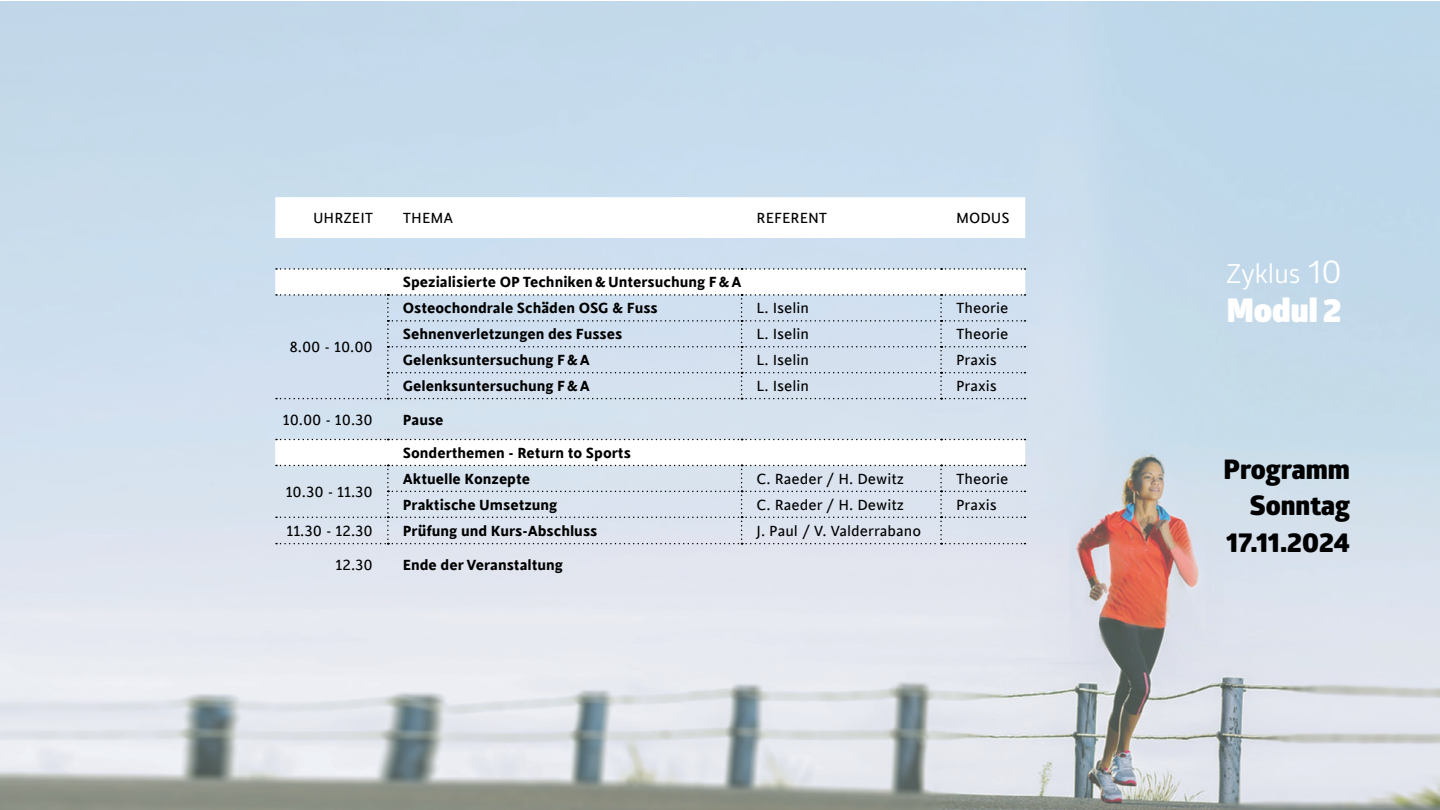
<style>
.page{position:relative;width:1440px;height:810px;background:#fff}
.page>*{position:absolute;margin:0;border:0;box-sizing:border-box;transform-origin:0 0}
.t1{font:900 32.78px "Glober";color:#fff}
.Absatzformat_4{font:800 27px "Glober";color:#000}
.t2{font:26.25px "Glober";color:#fff}
.Tabellentext_formatiert{font:700 16.5px "Cinta";color:#000}
.Tabellentext_formatiert-2{font:16.5px "Cinta";color:#000}
.s1{font-size:32.78px}
</style>
<div class="page">
<img style="left:0;top:1px;width:1440px;height:809px">
<svg style="left:275px;top:197px;width:750px;height:268px"></svg>
<svg style="left:276px;top:439px;width:749px;height:1px"></svg>
<svg style="left:276px;top:268px;width:749px;height:2px"></svg>
<div style="left:276px;top:294px;width:749px;height:105px;background:#d2e0ef"></div>
<div style="left:276px;top:465px;width:749px;height:79px;background:#dae3ef"></div>
<p class="Tabellentext_formatiert-2" style="left:313px;top:209px;width:62px">UHRZEIT</p>
<p class="Tabellentext_formatiert-2" style="left:403px;top:209px;width:52px">THEMA</p>
<p class="Tabellentext_formatiert-2" style="left:757px;top:209px;width:72px">REFERENT</p>
<p class="Tabellentext_formatiert-2" style="left:956px;top:209px;width:55px">MODUS</p>
<p class="Tabellentext_formatiert-2" style="left:289px;top:338px;width:85px">8.00 - 10.00</p>
<p class="Tabellentext_formatiert" style="left:403px;top:272px;width:340px">Spezialisierte OP Techniken&amp;Untersuchung F&amp;A</p>
<p class="Tabellentext_formatiert" style="left:403px;top:298px;width:256px">Osteochondrale Schäden OSG &amp; Fuss</p>
<p class="Tabellentext_formatiert-2" style="left:757px;top:299px;width:54px">L. Iselin</p>
<p class="Tabellentext_formatiert-2" style="left:956px;top:299px;width:54px">Theorie</p>
<p class="Tabellentext_formatiert" style="left:403px;top:324px;width:221px">Sehnenverletzungen des Fusses</p>
<p class="Tabellentext_formatiert-2" style="left:757px;top:325px;width:54px">L. Iselin</p>
<p class="Tabellentext_formatiert-2" style="left:956px;top:325px;width:54px">Theorie</p>
<p class="Tabellentext_formatiert" style="left:403px;top:350px;width:188px">Gelenksuntersuchung F&amp;A</p>
<p class="Tabellentext_formatiert-2" style="left:757px;top:351px;width:54px">L. Iselin</p>
<p class="Tabellentext_formatiert-2" style="left:956px;top:351px;width:42px">Praxis</p>
<p class="Tabellentext_formatiert" style="left:403px;top:376px;width:188px">Gelenksuntersuchung F&amp;A</p>
<p class="Tabellentext_formatiert-2" style="left:757px;top:377px;width:54px">L. Iselin</p>
<p class="Tabellentext_formatiert-2" style="left:956px;top:377px;width:42px">Praxis</p>
<p class="Tabellentext_formatiert-2" style="left:283px;top:410px;width:92px">10.00 - 10.30</p>
<p class="Tabellentext_formatiert" style="left:403px;top:409px;width:42px">Pause</p>
<p class="Tabellentext_formatiert" style="left:403px;top:443px;width:230px">Sonderthemen - Return to Sports</p>
<p class="Tabellentext_formatiert-2" style="left:286px;top:482px;width:89px">10.30 - 11.30</p>
<p class="Tabellentext_formatiert" style="left:403px;top:469px;width:129px">Aktuelle Konzepte</p>
<p class="Tabellentext_formatiert-2" style="left:757px;top:469px;width:149px">C. Raeder / H. Dewitz</p>
<p class="Tabellentext_formatiert-2" style="left:956px;top:469px;width:54px">Theorie</p>
<p class="Tabellentext_formatiert" style="left:403px;top:495px;width:156px">Praktische Umsetzung</p>
<p class="Tabellentext_formatiert-2" style="left:757px;top:495px;width:149px">C. Raeder / H. Dewitz</p>
<p class="Tabellentext_formatiert-2" style="left:956px;top:495px;width:42px">Praxis</p>
<p class="Tabellentext_formatiert-2" style="left:286px;top:521px;width:88px">11.30 - 12.30</p>
<p class="Tabellentext_formatiert" style="left:403px;top:521px;width:196px">Prüfung und Kurs-Abschluss</p>
<p class="Tabellentext_formatiert-2" style="left:757px;top:521px;width:166px">J. Paul / V. Valderrabano</p>
<p class="Tabellentext_formatiert-2" style="left:336px;top:555px;width:39px">12.30</p>
<p class="Tabellentext_formatiert" style="left:403px;top:555px;width:162px">Ende der Veranstaltung</p>
<p class="t2" style="left:1226px;top:255px;width:117px">Zyklus <span class="s1">10</span></p>
<p class="t1" style="left:1227px;top:285px;width:116px">Modul 2</p>
<p class="Absatzformat_4" style="left:1224px;top:449px;width:128px">Programm</p>
<p class="Absatzformat_4" style="left:1250px;top:486px;width:102px">Sonntag</p>
<p class="Absatzformat_4" style="left:1227px;top:522px;width:125px">17.11.2024</p>
</div>
